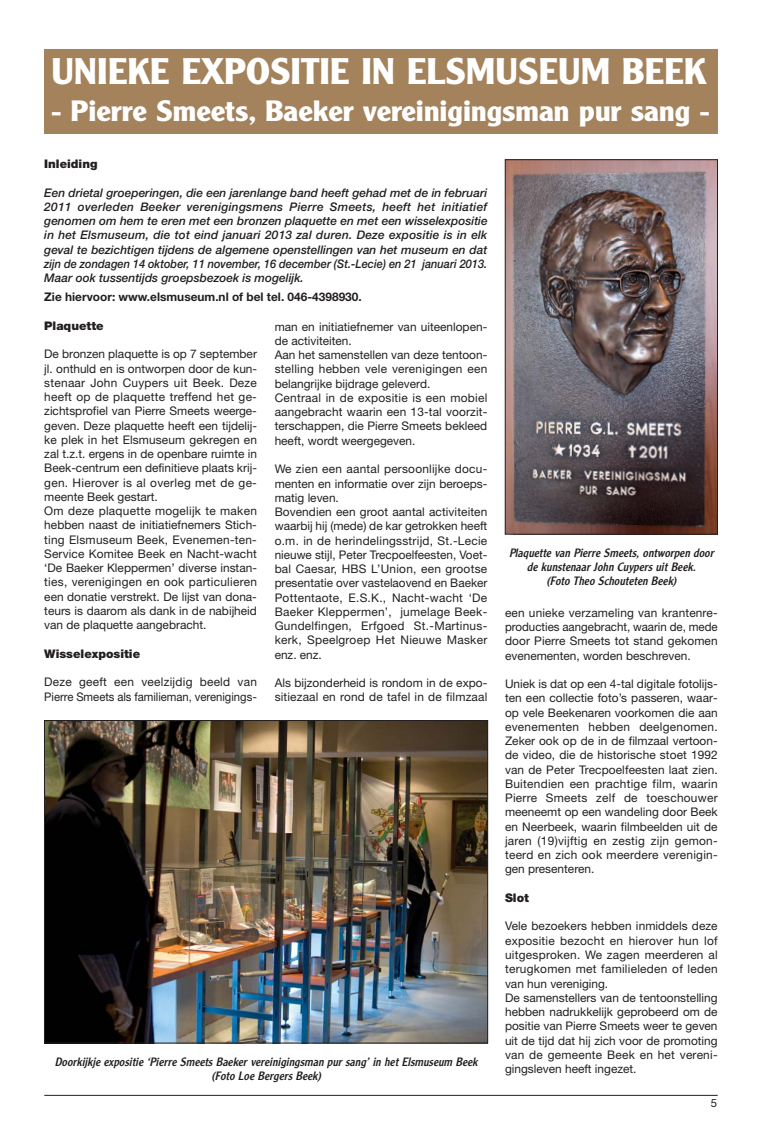
<style>
.page{position:relative;width:762px;height:1145px;background:#fff}
.page>*{position:absolute;margin:0;border:0;box-sizing:border-box;transform-origin:0 0}
.t1{font:700 36.25px "Clearface Gothic LH";color:#fff;scale:1.05 1}
.t2{font:700 28.75px "Clearface Gothic LH";color:#fff;scale:1.08 1}
.t3{font:11.88px/14.2px "Helvetica Neue";color:#231f20}
.t4{font:italic 500 11.88px/14.2px "Helvetica Neue";color:#231f20;text-align:justify}
.t5{font:11.88px/14.2px "Helvetica Neue";letter-spacing:.02em;color:#231f20}
.t6{font:italic 11.88px/14.2px "Clearface Gothic LH";color:#231f20;text-align:center}
.t7{font:700 11.88px "Helvetica Neue";color:#231f20}
.t8{font:900 11.88px "Helvetica Neue";color:#231f20}
.t9{font:11.25px "Helvetica Neue";color:#231f20}
</style>
<div class="page">
<div style="left:44px;top:50px;width:674px;height:84px;background:#a3825c"></div>
<hr style="left:44px;top:1094px;width:674px;height:1px;background:#231f20">
<img style="left:507px;top:161px;width:209px;height:371px">
<div style="left:505px;top:159px;width:213px;height:375px;border:1px solid #231f20"></div>
<img style="left:46px;top:722px;width:440px;height:319px">
<div style="left:44px;top:720px;width:444px;height:323px;border:1px solid #231f20"></div>
<h1 class="t1" style="left:51px;top:58px;width:625px">UNIEKE EXPOSITIE IN ELSMUSEUM BEEK</h1>
<h2 class="t2" style="left:51px;top:100px;width:611px">- Pierre Smeets, Baeker vereinigingsman pur sang -</h2>
<p class="t8" style="left:44px;top:159px;width:55px">Inleiding</p>
<p class="t4" style="left:44px;top:186px;width:445px">Een drietal groeperingen, die een jarenlange band heeft gehad met de in februari 2011 overleden Beeker verenigingsmens Pierre Smeets, heeft het initiatief genomen om hem te eren met een bronzen plaquette en met een wisselexpositie in het Elsmuseum, die tot eind januari 2013 zal duren. Deze expositie is in elk geval te bezichtigen tijdens de algemene openstellingen van het museum en dat zijn de zondagen 14 oktober, 11 november, 16 december (St.-Lecie) en 21 januari 2013.<br>Maar ook tussentijds groepsbezoek is mogelijk.</p>
<p class="t7" style="left:44px;top:292px;width:319px">Zie hiervoor: www.elsmuseum.nl of bel tel. 046-4398930.</p>
<p class="t8" style="left:44px;top:321px;width:61px">Plaquette</p>
<p class="t3" style="left:44px;top:348px;width:214px">De bronzen plaquette is op 7 september jl. onthuld en is ontworpen door de kun&shy;stenaar John Cuypers uit Beek. Deze heeft op de plaquette treffend het ge&shy;zichtsprofiel van Pierre Smeets weerge&shy;geven. Deze plaquette heeft een tijdelij&shy;ke plek in het Elsmuseum gekregen en zal t.z.t. ergens in de openbare ruimte in Beek-centrum een definitieve plaats krij&shy;gen. Hierover is al overleg met de ge&shy;meente Beek gestart.<br>Om deze plaquette mogelijk te maken hebben naast de initiatiefnemers Stich&shy;ting Elsmuseum Beek, Evenemen-ten-Service Komitee Beek en Nacht-wacht ‘De Baeker Kleppermen’ diverse instan&shy;ties, verenigingen en ook particulieren een donatie verstrekt. De lijst van dona&shy;teurs is daarom als dank in de nabijheid van de plaquette aangebracht.</p>
<p class="t8" style="left:44px;top:649px;width:97px">Wisselexpositie</p>
<p class="t3" style="left:44px;top:676px;width:214px">Deze geeft een veelzijdig beeld van<br>Pierre Smeets als familieman, verenigings-</p>
<p class="t3" style="left:275px;top:320px;width:214px">man en initiatiefnemer van uiteenlopen&shy;de activiteiten.<br>Aan het samenstellen van deze tentoon&shy;stelling hebben vele verenigingen een belangrijke bijdrage geleverd.<br>Centraal in de expositie is een mobiel aangebracht waarin een 13-tal voorzit&shy;terschappen, die Pierre Smeets bekleed heeft, wordt weergegeven.</p>
<p class="t5" style="left:275px;top:463px;width:214px">We zien een aantal persoonlijke docu&shy;menten en informatie over zijn beroeps&shy;matig leven.<br>Bovendien een groot aantal activiteiten waarbij hij (mede) de kar getrokken heeft o.m. in de herindelingsstrijd, St.-Lecie nieuwe stijl, Peter Trecpoelfeesten, Voet&shy;bal Caesar, HBS L’Union, een grootse presentatie over vastelaovend en Baeker Pottentaote, E.S.K., Nacht-wacht ‘De Baeker Kleppermen’, jumelage Beek-Gundelfingen, Erfgoed St.-Martinus&shy;kerk, Speelgroep Het Nieuwe Masker enz. enz.</p>
<p class="t3" style="left:275px;top:677px;width:214px">Als bijzonderheid is rondom in de expo&shy;sitiezaal en rond de tafel in de filmzaal</p>
<p class="t6" style="left:55px;top:1055px;width:424px">Doorkijkje expositie ‘Pierre Smeets Baeker vereinigingsman pur sang’ in het Elsmuseum Beek (Foto Loe Bergers Beek)</p>
<p class="t6" style="left:509px;top:547px;width:208px">Plaquette van Pierre Smeets, ontworpen door de kunstenaar John Cuypers uit Beek.<br>(Foto Theo Schouteten Beek)</p>
<p class="t3" style="left:505px;top:606px;width:214px;text-align:justify">een unieke verzameling van krantenre&shy;producties aangebracht, waarin de, mede door Pierre Smeets tot stand gekomen evenementen, worden beschreven.</p>
<p class="t3" style="left:505px;top:678px;width:214px;text-align:justify">Uniek is dat op een 4-tal digitale fotolijs&shy;ten een collectie foto’s passeren, waar&shy;op vele Beekenaren voorkomen die aan evenementen hebben deelgenomen.<br>Zeker ook op de in de filmzaal vertoon&shy;de video, die de historische stoet 1992 van de Peter Trecpoelfeesten laat zien.<br>Buitendien een prachtige film, waarin Pierre Smeets zelf de toeschouwer meeneemt op een wandeling door Beek en Neerbeek, waarin filmbeelden uit de jaren (19)vijftig en zestig zijn gemon&shy;teerd en zich ook meerdere verenigin&shy;gen presenteren.</p>
<p class="t8" style="left:505px;top:893px;width:25px">Slot</p>
<p class="t3" style="left:505px;top:920px;width:214px">Vele bezoekers hebben inmiddels deze expositie bezocht en hierover hun lof uitgesproken. We zagen meerderen al terugkomen met familieleden of leden van hun vereniging.<br>De samenstellers van de tentoonstelling hebben nadrukkelijk geprobeerd om de positie van Pierre Smeets weer te geven uit de tijd dat hij zich voor de promoting van de gemeente Beek en het vereni&shy;gingsleven heeft ingezet.</p>
<p class="t9" style="left:711px;top:1098px;width:8px">5</p>
</div>
